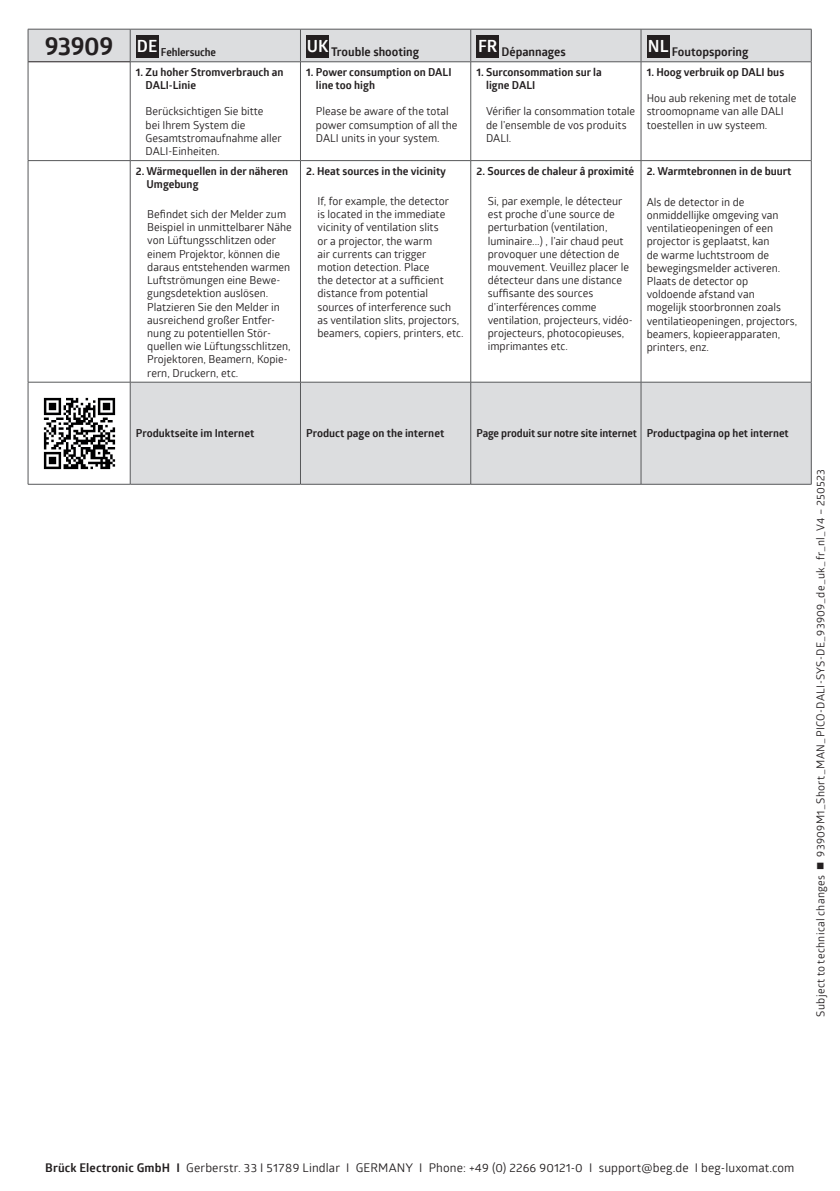
<style>
.page{position:relative;width:840px;height:1191px;background:#fff}
.page>*{position:absolute;margin:0;border:0;box-sizing:border-box;transform-origin:0 0}
.t1{font:12px "Glober";letter-spacing:.01em;color:#231f20}
.t2{font:700 12px "Glober";color:#231f20}
.t3{font:11px/13.2px "Glober";color:#231f20}
.t4{font:700 11px/13.2px "Glober";color:#231f20}
.t5{font:11px "Glober";letter-spacing:.03em;color:#231f20}
.s1{font-size:26px}
.s2{font-weight:700}
</style>
<div class="page">
<svg style="left:29px;top:30px;width:781px;height:454px"></svg>
<hr style="left:28px;top:29px;width:102px;height:1px;background:#57585a">
<hr style="left:28px;top:29px;width:1px;height:33px;background:#57585a">
<hr style="left:130px;top:29px;width:170px;height:1px;background:#57585a">
<hr style="left:130px;top:29px;width:1px;height:33px;background:#57585a">
<hr style="left:300px;top:29px;width:170px;height:1px;background:#57585a">
<hr style="left:300px;top:29px;width:1px;height:33px;background:#57585a">
<hr style="left:470px;top:29px;width:170px;height:1px;background:#57585a">
<hr style="left:470px;top:29px;width:1px;height:33px;background:#57585a">
<hr style="left:640px;top:29px;width:171px;height:1px;background:#57585a">
<hr style="left:640px;top:29px;width:1px;height:33px;background:#57585a">
<hr style="left:810px;top:29px;width:1px;height:33px;background:#57585a">
<hr style="left:28px;top:62px;width:1px;height:98px;background:#57585a">
<hr style="left:130px;top:61px;width:170px;height:1px;background:#57585a">
<hr style="left:130px;top:62px;width:1px;height:98px;background:#57585a">
<hr style="left:300px;top:61px;width:170px;height:1px;background:#57585a">
<hr style="left:470px;top:61px;width:170px;height:1px;background:#57585a">
<hr style="left:470px;top:62px;width:1px;height:98px;background:#57585a">
<hr style="left:640px;top:61px;width:171px;height:1px;background:#57585a">
<hr style="left:640px;top:62px;width:1px;height:98px;background:#57585a">
<hr style="left:810px;top:62px;width:1px;height:98px;background:#57585a">
<hr style="left:28px;top:160px;width:102px;height:1px;background:#57585a">
<hr style="left:28px;top:161px;width:1px;height:221px;background:#57585a">
<hr style="left:130px;top:161px;width:1px;height:221px;background:#57585a">
<hr style="left:300px;top:160px;width:170px;height:1px;background:#57585a">
<hr style="left:300px;top:161px;width:1px;height:221px;background:#57585a">
<hr style="left:470px;top:160px;width:170px;height:1px;background:#57585a">
<hr style="left:470px;top:161px;width:1px;height:221px;background:#57585a">
<hr style="left:640px;top:160px;width:171px;height:1px;background:#57585a">
<hr style="left:640px;top:161px;width:1px;height:221px;background:#57585a">
<hr style="left:810px;top:161px;width:1px;height:221px;background:#57585a">
<hr style="left:28px;top:382px;width:102px;height:1px;background:#57585a">
<hr style="left:28px;top:382px;width:1px;height:102px;background:#57585a">
<hr style="left:130px;top:382px;width:170px;height:1px;background:#57585a">
<hr style="left:130px;top:382px;width:1px;height:102px;background:#57585a">
<hr style="left:300px;top:382px;width:170px;height:1px;background:#57585a">
<hr style="left:300px;top:382px;width:1px;height:102px;background:#57585a">
<hr style="left:470px;top:382px;width:170px;height:1px;background:#57585a">
<hr style="left:470px;top:382px;width:1px;height:102px;background:#57585a">
<hr style="left:640px;top:382px;width:171px;height:1px;background:#57585a">
<hr style="left:640px;top:382px;width:1px;height:102px;background:#57585a">
<hr style="left:810px;top:382px;width:1px;height:102px;background:#57585a">
<hr style="left:28px;top:484px;width:102px;height:1px;background:#57585a">
<hr style="left:130px;top:484px;width:170px;height:1px;background:#57585a">
<hr style="left:300px;top:484px;width:170px;height:1px;background:#57585a">
<hr style="left:470px;top:484px;width:170px;height:1px;background:#57585a">
<hr style="left:640px;top:484px;width:171px;height:1px;background:#57585a">
<hr style="left:28px;top:61px;width:102px;height:1px;background:#231f20">
<hr style="left:300px;top:62px;width:1px;height:98px;background:#57585a">
<hr style="left:130px;top:160px;width:170px;height:1px;background:#57585a">
<div style="left:136px;top:35px;width:22px;height:23px;background:#231f20"></div>
<div style="left:306px;top:35px;width:23px;height:23px;background:#231f20"></div>
<div style="left:476px;top:35px;width:23px;height:23px;background:#231f20"></div>
<div style="left:646px;top:35px;width:23px;height:23px;background:#231f20"></div>
<img style="left:39px;top:393px;width:80px;height:80px">
<p class="t4" style="left:45px;top:45px;width:173px"><span class="s1">93909</span> <sup>DE</sup> Fehlersuche</p>
<p class="t2" style="left:306px;top:43px;width:114px"><sup>UK</sup> Trouble shooting</p>
<p class="t2" style="left:478px;top:43px;width:89px"><sup>FR</sup> Dépannages</p>
<p class="t2" style="left:647px;top:43px;width:102px"><sup>NL</sup> Foutopsporing</p>
<p class="t4" style="left:145px;top:65px;width:139px;text-indent:-10px">1. Zu hoher Stromverbrauch an<br>DALI-Linie</p>
<p class="t3" style="left:145px;top:104px;width:138px">Berücksichtigen Sie bitte<br>bei Ihrem System die<br>Gesamtstromaufnahme aller<br>DALI-Einheiten.</p>
<p class="t4" style="left:486px;top:65px;width:117px;text-indent:-10px">1. Surconsommation sur la ligne DALI</p>
<p class="t3" style="left:486px;top:104px;width:150px">Vérifier la consommation totale de l’ensemble de vos produits<br>DALI.</p>
<p class="t4" style="left:646px;top:65px;width:139px">1. Hoog verbruik op DALI bus</p>
<p class="t3" style="left:646px;top:91px;width:151px">Hou aub rekening met de totale stroomopname van alle DALI toestellen in uw systeem.</p>
<p class="t4" style="left:316px;top:65px;width:137px;text-indent:-10px">1. Power consumption on DALI line too high</p>
<p class="t3" style="left:316px;top:104px;width:143px">Please be aware of the total power comsumption of all the<br>DALI units in your system.</p>
<p class="t4" style="left:146px;top:164px;width:143px;text-indent:-11px">2. Wärmequellen in der näheren<br>Umgebung</p>
<p class="t3" style="left:147px;top:207px;width:146px">Befindet sich der Melder zum<br>Beispiel in unmittelbarer Nähe von Lüftungsschlitzen oder einem Projektor, können die daraus entstehenden warmen<br>Luftströmungen eine Bewe&shy;gungsdetektion auslösen.<br>Platzieren Sie den Melder in ausreichend großer Entfer&shy;nung zu potentiellen Stör&shy;quellen wie Lüftungsschlitzen,<br>Projektoren, Beamern, Kopie&shy;rern, Druckern, etc.</p>
<p class="t4" style="left:306px;top:164px;width:141px">2. Heat sources in the vicinity</p>
<p class="t3" style="left:317px;top:194px;width:147px">If, for example, the detector<br>is located in the immediate vicinity of ventilation slits<br>or a projector, the warm<br>air currents can trigger<br>motion detection. Place<br>the detector at a sufficient distance from potential sources of interference such as ventilation slits, projectors, beamers, copiers, printers, etc.</p>
<p class="t4" style="left:476px;top:164px;width:159px">2. Sources de chaleur â proximité</p>
<p class="t3" style="left:487px;top:194px;width:146px">Si, par exemple, le détecteur est proche d’une source de perturbation (ventilation, luminaire...) , l’air chaud peut provoquer une détection de mouvement. Veuillez placer le détecteur dans une distance suffisante des sources d’interférences comme ventilation, projecteurs, vidéo&shy;projecteurs, photocopieuses, imprimantes etc.</p>
<p class="t4" style="left:646px;top:164px;width:146px">2. Warmtebronnen in de buurt</p>
<p class="t3" style="left:646px;top:195px;width:152px">Als de detector in de onmiddellijke omgeving van ventilatieopeningen of een projector is geplaatst, kan<br>de warme luchtstroom de bewegingsmelder activeren.<br>Plaats de detector op voldoende afstand van mogelijk stoorbronnen zoals ventilatieopeningen, projectors, beamers, kopieerapparaten, printers, enz.</p>
<p class="t4" style="left:136px;top:426px;width:120px">Produktseite im Internet</p>
<p class="t4" style="left:306px;top:426px;width:139px">Product page on the internet</p>
<p class="t4" style="left:476px;top:426px;width:314px">Page produit sur notre site internet Productpagina op het internet</p>
<p class="t5" style="left:812px;top:1016px;width:549px;rotate:-90deg">Subject to technical changes ■ 93909M1_Short_MAN_PICO-DALI-SYS-DE_93909_de_uk_fr_nl_V4 – 250523</p>
<p class="t1" style="left:45px;top:1159px;width:750px"><span class="s2">Brück Electronic GmbH I</span> Gerberstr. 33 I 51789 Lindlar I GERMANY I Phone: +49 (0) 2266 90121-0 I support@beg.de I beg-luxomat.com</p>
</div>
